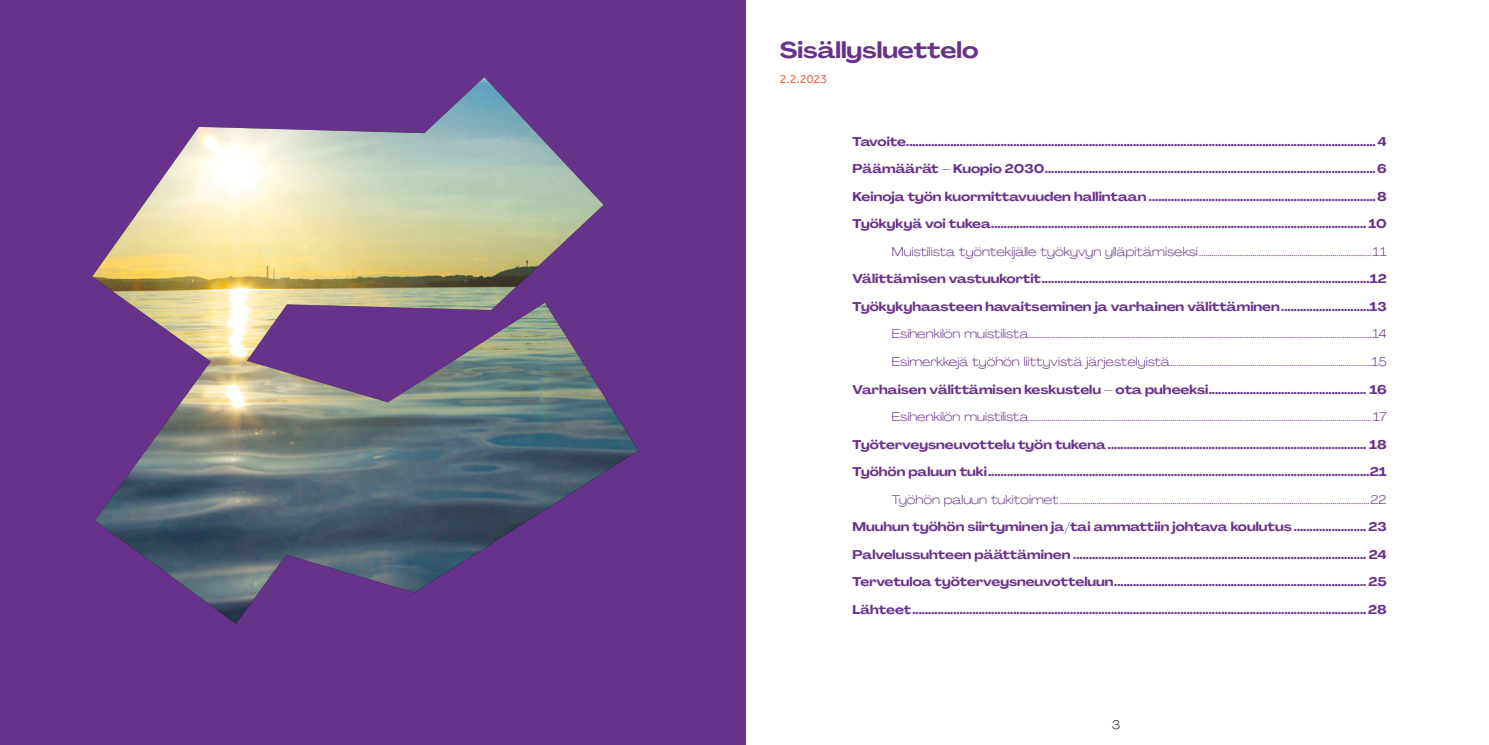
<style>
.page{position:relative;width:1489px;height:745px;background:#fff}
.page>*{position:absolute;margin:0;border:0;box-sizing:border-box;transform-origin:0 0}
.Otsikko{font:700 expanded 22.5px "PP Agrandir";color:#67328a}
.t1{font:700 expanded 12.5px "PP Agrandir";color:#67328a}
.t2{font:300 expanded 12.5px "PP Agrandir";color:#67328a}
.t3{font:700 expanded 12.5px "PP Agrandir";letter-spacing:-.02em;color:#67328a}
.Sisällysluettelo_pää{font:12.5px "Effra";color:#ec644a}
.t4{font:300 expanded 12.5px "PP Agrandir";color:#1d1d1b}
</style>
<div class="page">
<div style="left:0;top:0;width:745px;height:744px;background:#67328a"></div>
<img style="left:92px;top:77px;width:546px;height:546px">
<h1 class="Otsikko" style="left:780px;top:36px;width:200px">Sisällysluettelo</h1>
<p class="Sisällysluettelo_pää" style="left:780px;top:72px;width:49px">2.2.2023</p>
<p class="t3" style="left:852px;top:133px;width:535px">Tavoite.....................................................................................................................................................4</p>
<p class="t1" style="left:852px;top:161px;width:535px">Päämäärät – Kuopio 2030.........................................................................................................6</p>
<p class="t1" style="left:852px;top:188px;width:535px">Keinoja työn kuormittavuuden hallintaan ........................................................................8</p>
<p class="t1" style="left:852px;top:216px;width:535px">Työkykyä voi tukea....................................................................................................................... 10</p>
<p class="t2" style="left:891px;top:244px;width:496px">Muistilista työntekijälle työkyvyn ylläpitämiseksi ....................................................................................11</p>
<p class="t1" style="left:852px;top:271px;width:535px">Välittämisen vastuukortit........................................................................................................12</p>
<p class="t1" style="left:852px;top:298px;width:535px">Työkykyhaasteen havaitseminen ja varhainen välittäminen............................13</p>
<p class="t2" style="left:891px;top:326px;width:496px">Esihenkilön muistilista.......................................................................................................................................................................14</p>
<p class="t2" style="left:891px;top:354px;width:496px">Esimerkkejä työhön liittyvistä järjestelyistä..................................................................................................15</p>
<p class="t1" style="left:852px;top:381px;width:535px">Varhaisen välittämisen keskustelu – ota puheeksi.................................................. 16</p>
<p class="t2" style="left:891px;top:409px;width:496px">Esihenkilön muistilista.......................................................................................................................................................................17</p>
<p class="t1" style="left:852px;top:436px;width:535px">Työterveysneuvottelu työn tukena .................................................................................. 18</p>
<p class="t1" style="left:852px;top:463px;width:535px">Työhön paluun tuki.........................................................................................................................21</p>
<p class="t2" style="left:891px;top:491px;width:496px">Työhön paluun tukitoimet.......................................................................................................................................................22</p>
<p class="t1" style="left:852px;top:518px;width:535px">Muuhun työhön siirtyminen ja/tai ammattiin johtava koulutus ....................... 23</p>
<p class="t1" style="left:852px;top:546px;width:535px">Palvelussuhteen päättäminen ............................................................................................. 24</p>
<p class="t1" style="left:852px;top:573px;width:535px">Tervetuloa työterveysneuvotteluun................................................................................ 25</p>
<p class="t1" style="left:852px;top:601px;width:535px">Lähteet................................................................................................................................................28</p>
<p class="t4" style="left:1111px;top:716px;width:10px">3</p>
</div>
